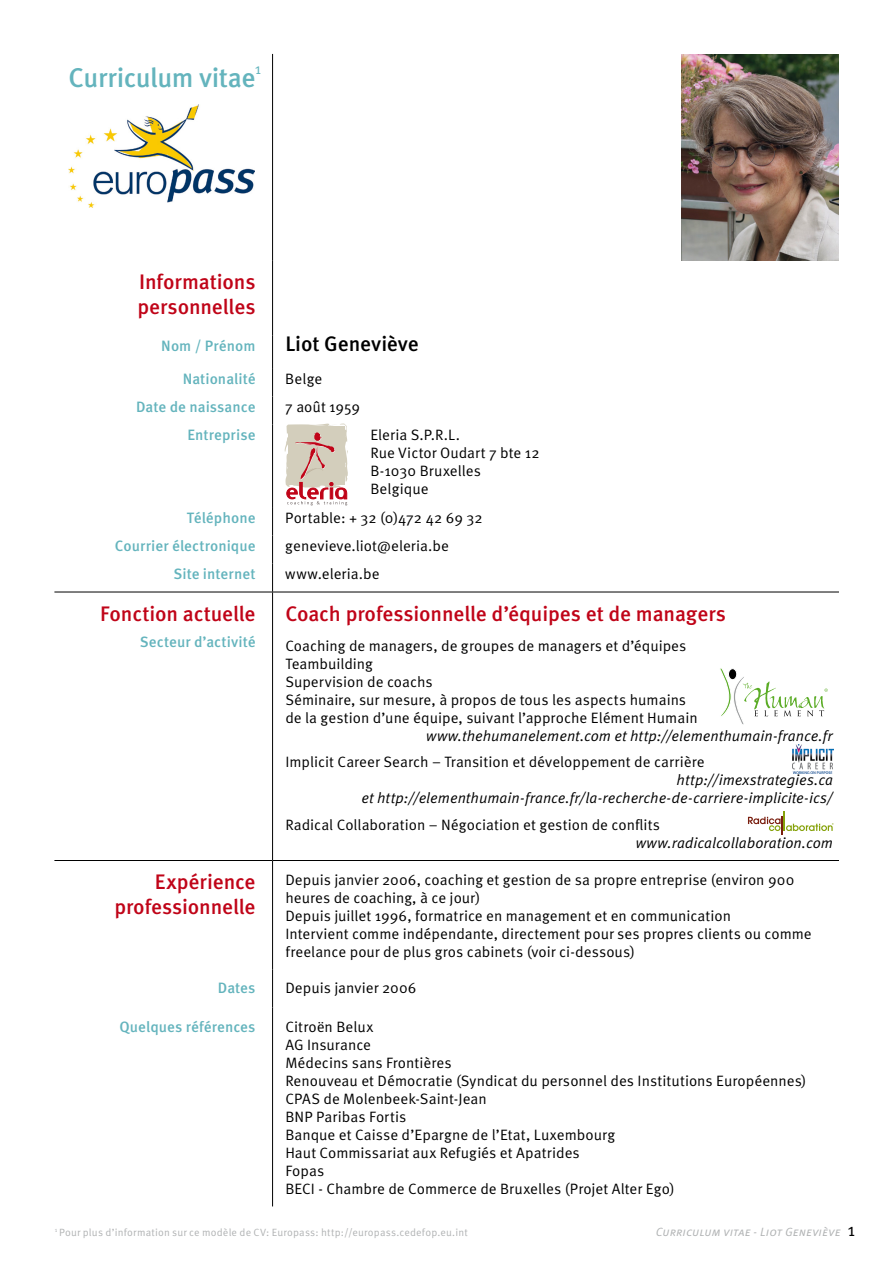
<style>
.page{position:relative;width:893px;height:1263px;background:#fff}
.page>*{position:absolute;margin:0;border:0;box-sizing:border-box;transform-origin:0 0}
.t1{font:500 27px "Meta Pro";letter-spacing:-.02em;color:#64b4bd}
.t2{font:500 21px/25.2px "Meta Pro";letter-spacing:-.005em;color:#c00418}
.t3{font:500 21px "Meta Pro";letter-spacing:-.005em;color:#000}
.t4{font:15px/18px "Meta Pro";color:#000}
.t5{font:italic 15px/18px "Meta Pro";letter-spacing:-.005em;color:#000;text-align:right}
.t6{font:500 15px "Meta Pro";letter-spacing:.005em;color:#64b4bd}
.t7{font:15px "Meta Pro";color:#64b4bd}
.t8{font:italic 12px "Meta Pro";letter-spacing:.01em;color:#b1b3b4}
.t9{font:10.5px "Meta Pro";letter-spacing:.02em;color:#b1b3b4}
.s1{font-style:normal;font-size:18px;color:#000}
</style>
<div class="page">
<img style="left:68px;top:104px;width:187px;height:103px">
<hr style="left:272px;top:54px;width:1px;height:206px;background:#000">
<hr style="left:272px;top:260px;width:1px;height:75px;background:#000">
<hr style="left:272px;top:335px;width:1px;height:33px;background:#000">
<svg style="left:272px;top:368px;width:1px;height:57px"></svg>
<hr style="left:272px;top:425px;width:1px;height:82px;background:#000">
<svg style="left:272px;top:507px;width:1px;height:85px"></svg>
<hr style="left:54px;top:592px;width:219px;height:1px;background:#000">
<hr style="left:273px;top:592px;width:566px;height:1px;background:#000">
<hr style="left:272px;top:592px;width:1px;height:268px;background:#000">
<hr style="left:54px;top:860px;width:219px;height:1px;background:#000">
<hr style="left:273px;top:860px;width:566px;height:1px;background:#000">
<hr style="left:272px;top:861px;width:1px;height:108px;background:#000">
<hr style="left:272px;top:969px;width:1px;height:38px;background:#000">
<hr style="left:272px;top:1007px;width:1px;height:199px;background:#000">
<img style="left:681px;top:54px;width:158px;height:206px">
<svg style="left:720px;top:668px;width:108px;height:57px"></svg>
<img style="left:792px;top:745px;width:42px;height:28px">
<svg style="left:748px;top:812px;width:86px;height:22px"></svg>
<svg style="left:285px;top:423px;width:63px;height:82px"></svg>
<p class="t7" style="left:255px;top:59px;width:8px">1</p>
<h1 class="t1" style="left:69px;top:61px;width:188px">Curriculum vitae</h1>
<h2 class="t2" style="left:137px;top:270px;width:120px">Informations personnelles</h2>
<p class="t6" style="left:161px;top:336px;width:96px">Nom / Prénom</p>
<h2 class="t3" style="left:285px;top:330px;width:135px">Liot Geneviève</h2>
<p class="t6" style="left:183px;top:369px;width:74px">Nationalité</p>
<p class="t4" style="left:285px;top:370px;width:39px">Belge</p>
<p class="t6" style="left:136px;top:397px;width:121px">Date de naissance</p>
<p class="t4" style="left:285px;top:398px;width:76px">7 août 1959</p>
<p class="t6" style="left:188px;top:426px;width:70px">Entreprise</p>
<p class="t4" style="left:370px;top:426px;width:171px">Eleria S.P.R.L.<br>Rue Victor Oudart 7 bte 12<br>B-1030 Bruxelles<br>Belgique</p>
<p class="t6" style="left:187px;top:508px;width:70px">Téléphone</p>
<p class="t4" style="left:285px;top:509px;width:199px">Portable: + 32 (0)472 42 69 32</p>
<p class="t6" style="left:115px;top:536px;width:142px">Courrier électronique</p>
<p class="t4" style="left:285px;top:537px;width:165px">genevieve.liot@eleria.be</p>
<p class="t6" style="left:174px;top:564px;width:84px">Site internet</p>
<p class="t4" style="left:285px;top:565px;width:96px">www.eleria.be</p>
<h2 class="t2" style="left:100px;top:601px;width:157px">Fonction actuelle</h2>
<p class="t6" style="left:140px;top:632px;width:117px">Secteur d’activité</p>
<h2 class="t2" style="left:285px;top:601px;width:442px">Coach professionnelle d’équipes et de managers</h2>
<p class="t4" style="left:285px;top:637px;width:414px">Coaching de managers, de groupes de managers et d’équipes Teambuilding<br>Supervision de coachs<br>Séminaire, sur mesure, à propos de tous les aspects humains de la gestion d’une équipe, suivant l’approche Elément Humain</p>
<p class="t5" style="left:426px;top:727px;width:409px">www.thehumanelement.com et http://elementhumain-france.fr</p>
<p class="t4" style="left:285px;top:753px;width:421px">Implicit Career Search – Transition et développement de carrière</p>
<p class="t5" style="left:362px;top:771px;width:473px">http://imexstrategies.ca<br>et http://elementhumain-france.fr/la-recherche-de-carriere-implicite-ics/</p>
<p class="t4" style="left:285px;top:816px;width:376px">Radical Collaboration – Négociation et gestion de conflits</p>
<p class="t5" style="left:636px;top:834px;width:199px">www.radicalcollaboration.com</p>
<h2 class="t2" style="left:114px;top:870px;width:143px;text-align:right">Expérience professionnelle</h2>
<p class="t4" style="left:285px;top:871px;width:528px">Depuis janvier 2006, coaching et gestion de sa propre entreprise (environ 900 heures de coaching, à ce jour)<br>Depuis juillet 1996, formatrice en management et en communication<br>Intervient comme indépendante, directement pour ses propres clients ou comme freelance pour de plus gros cabinets (voir ci-dessous)</p>
<p class="t6" style="left:218px;top:979px;width:39px">Dates</p>
<p class="t4" style="left:285px;top:980px;width:133px">Depuis janvier 2006</p>
<p class="t6" style="left:119px;top:1017px;width:138px">Quelques références</p>
<p class="t4" style="left:285px;top:1018px;width:523px">Citroën Belux<br>AG Insurance<br>Médecins sans Frontières<br>Renouveau et Démocratie (Syndicat du personnel des Institutions Européennes)<br>CPAS de Molenbeek-Saint-Jean<br>BNP Paribas Fortis<br>Banque et Caisse d’Epargne de l’Etat, Luxembourg<br>Haut Commissariat aux Refugiés et Apatrides<br>Fopas<br>BECI - Chambre de Commerce de Bruxelles (Projet Alter Ego)</p>
<p class="t9" style="left:55px;top:1225px;width:414px"><sup>1</sup> Pour plus d’information sur ce modèle de CV: Europass: http://europass.cedefop.eu.int</p>
<p class="t8" style="left:656px;top:1224px;width:201px">Curriculum vitae - Liot Geneviève <span class="s1">1</span></p>
</div>
